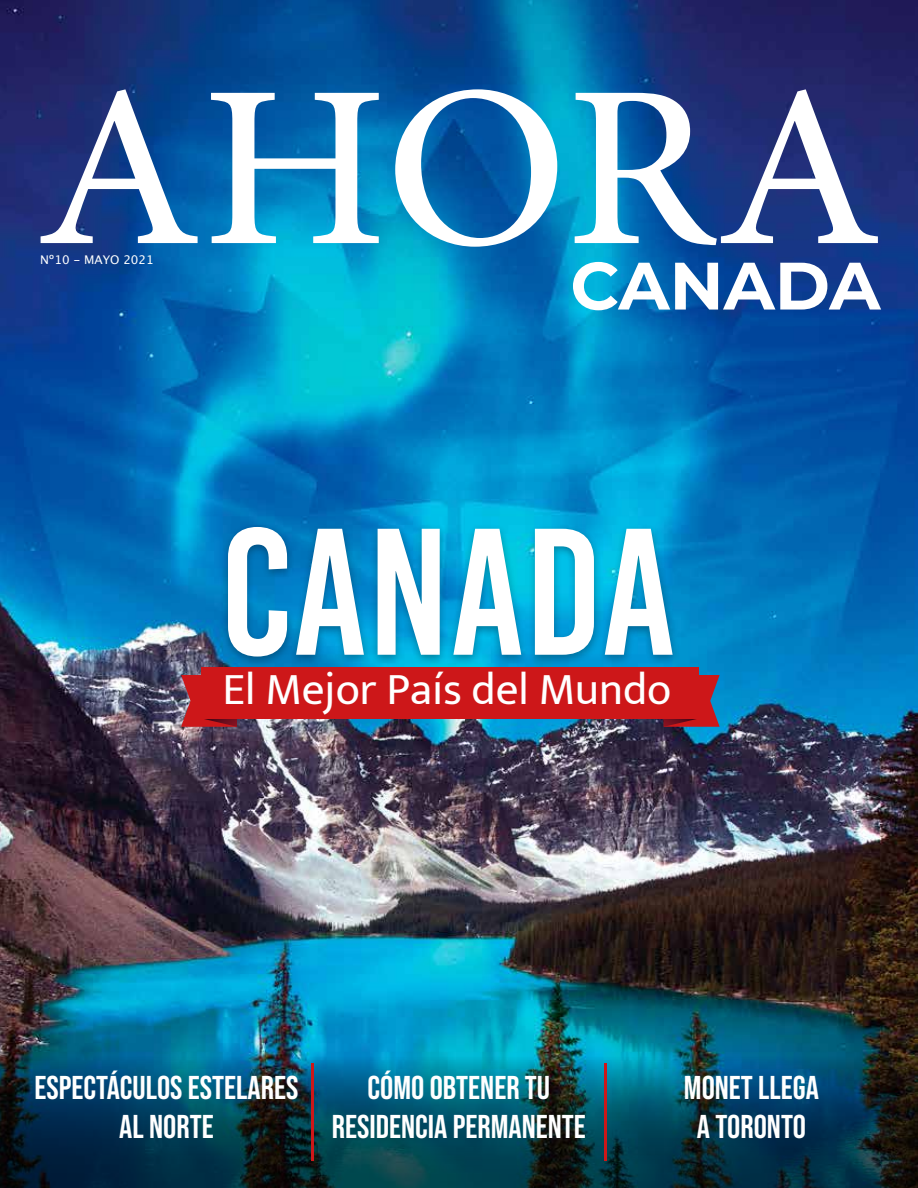
<style>
.page{position:relative;width:918px;height:1188px;background:#fff}
.page>*{position:absolute;margin:0;border:0;box-sizing:border-box;transform-origin:0 0}
.t1{font:323.55px "Adobe Arabic";letter-spacing:-.005em;color:#fff}
.t2{font:180px "Bebas Kai";color:#fff}
.t3{font:700 66.9px "Montserrat";color:#fff}
.t4{font:45px "Mukta Mahee";color:#fff}
.t5{font:33px/39.6px "Bebas Neue";color:#fff;text-align:center}
.t6{font:12px "Lucida Grande";color:#fff}
</style>
<div class="page">
<img style="left:0;top:0;width:918px;height:1056px">
<div style="left:220px;top:522px;width:460px;height:146px;background:#000;opacity:.3"></div>
<svg style="left:664px;top:675px;width:56px;height:52px"></svg>
<svg style="left:181px;top:675px;width:56px;height:52px"></svg>
<div style="left:201px;top:667px;width:498px;height:51px;background:#cd1719"></div>
<svg style="left:0;top:1056px;width:918px;height:132px;background:#054055"></svg>
<hr style="left:311px;top:1063px;width:3px;height:98px;background:#cd1719">
<hr style="left:604px;top:1063px;width:3px;height:98px;background:#cd1719">
<h1 class="t1" style="left:36px;top:-58px;width:848px">AHORA</h1>
<p class="t6" style="left:40px;top:253px;width:115px">Nº10 - MAYO 2021</p>
<h3 class="t3" style="left:570px;top:238px;width:312px">CANADA</h3>
<h2 class="t2" style="left:220px;top:496px;width:458px">CANADA</h2>
<h3 class="t4" style="left:223px;top:662px;width:450px">El Mejor País del Mundo</h3>
<p class="t5" style="left:35px;top:1067px;width:265px">ESPECTÁCULOS ESTELARES<br>AL NORTE</p>
<p class="t5" style="left:332px;top:1067px;width:256px">CÓMO OBTENER TU<br>RESIDENCIA PERMANENTE</p>
<p class="t5" style="left:684px;top:1067px;width:137px">MONET LLEGA<br>A TORONTO</p>
</div>
